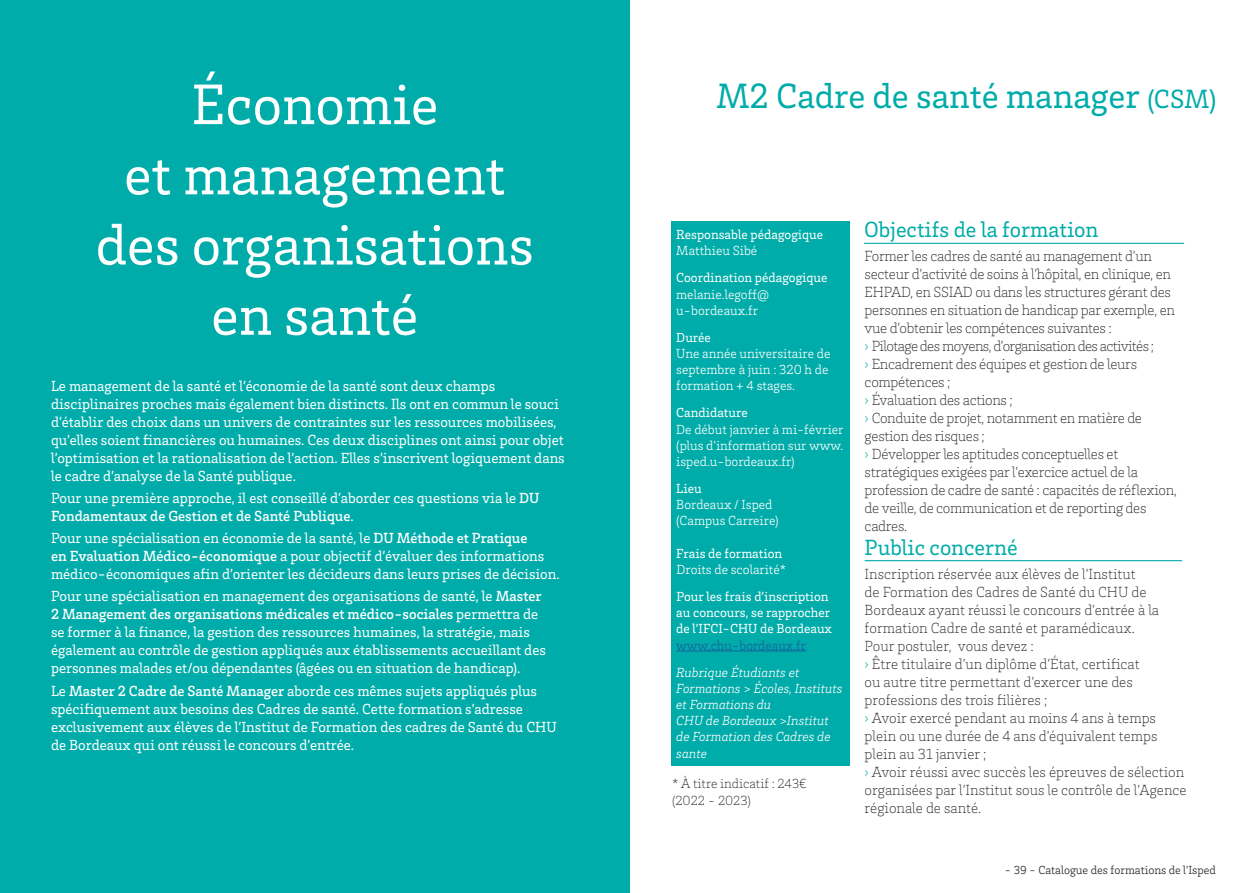
<style>
.page{position:relative;width:1259px;height:893px;background:#fff}
.page>*{position:absolute;margin:0;border:0;box-sizing:border-box;transform-origin:0 0}
.t1{font:58.5px/70.2px "Brix Slab";color:#fff;text-align:center}
.t2{font:36px "Brix Slab";color:#00aca9}
.t3{font:22.5px "Brix Slab";color:#00aca9}
.t4{font:15px/18px "Brix Slab";color:#fff}
.t5{font:200 15px/18px "Brix Slab";letter-spacing:-.02em;color:#231f20}
.t6{font:200 15px/18px "Brix Slab";color:#231f20}
.t7{font:200 15px "Brix Slab";letter-spacing:-.04em;color:#231f20}
.t8{font:300 13.5px/16.2px "Brix Slab";color:#fff}
.t9{font:13.5px/16.2px "Brix Slab";color:#fff}
.t10{font:italic 300 13.5px/16.2px "Brix Slab";color:#fff}
.t11{font:200 13.5px/16.2px "Brix Slab";color:#231f20}
.t12{font:300 13.5px "Brix Slab";color:#175d9e}
.t13{font:300 12px "Brix Slab";color:#231f20}
.s1{font-weight:500}
.s2{font-size:27px}
.s3{color:#00aca9}
</style>
<div class="page">
<div style="left:0;top:0;width:629px;height:893px;background:#00aca9"></div>
<div style="left:671px;top:221px;width:179px;height:544px;background:#00aca9"></div>
<hr style="left:676px;top:651px;width:130px;height:1px;background:#175d9e">
<hr style="left:864px;top:243px;width:320px;height:1px;background:#00aca9">
<hr style="left:864px;top:560px;width:318px;height:1px;background:#00aca9">
<p class="t1" style="left:96px;top:67px;width:440px">Économie<br>et management des organisations en santé</p>
<p class="t4" style="left:51px;top:376px;width:515px">Le management de la santé et l’économie de la santé sont deux champs disciplinaires proches mais également bien distincts. Ils ont en commun le souci d’établir des choix dans un univers de contraintes sur les ressources mobilisées, qu’elles soient financières ou humaines. Ces deux disciplines ont ainsi pour objet l’optimisation et la rationalisation de l’action. Elles s’inscrivent logiquement dans le cadre d’analyse de la Santé publique.</p>
<p class="t4" style="left:51px;top:488px;width:490px">Pour une première approche, il est conseillé d’aborder ces questions via le <span class="s1">DU<br>Fondamentaux de Gestion et de Santé Publique</span>.</p>
<p class="t4" style="left:51px;top:528px;width:510px">Pour une spécialisation en économie de la santé, le <span class="s1">DU Méthode et Pratique<br>en Evaluation Médico-économique</span> a pour objectif d’évaluer des informations médico-économiques afin d’orienter les décideurs dans leurs prises de décision.</p>
<p class="t4" style="left:51px;top:587px;width:496px">Pour une spécialisation en management des organisations de santé, le <span class="s1">Master 2 Management des organisations médicales et médico-sociales</span> permettra de se former à la finance, la gestion des ressources humaines, la stratégie, mais également au contrôle de gestion appliqués aux établissements accueillant des personnes malades et/ou dépendantes (âgées ou en situation de handicap).</p>
<p class="t4" style="left:51px;top:681px;width:507px">Le <span class="s1">Master 2 Cadre de Santé Manager</span> aborde ces mêmes sujets appliqués plus spécifiquement aux besoins des Cadres de santé. Cette formation s’adresse exclusivement aux élèves de l’Institut de Formation des cadres de Santé du CHU de Bordeaux qui ont réussi le concours d’entrée.</p>
<p class="t2" style="left:716px;top:72px;width:501px">M2 Cadre de santé manager <span class="s2">(CSM)</span></p>
<p class="t9" style="left:676px;top:226px;width:148px">Responsable pédagogique</p>
<p class="t8" style="left:676px;top:242px;width:83px">Matthieu Sibé</p>
<p class="t9" style="left:676px;top:269px;width:153px">Coordination pédagogique</p>
<p class="t8" style="left:676px;top:285px;width:94px">melanie.legoff@</p>
<p class="t8" style="left:676px;top:302px;width:83px">u-bordeaux.fr</p>
<p class="t9" style="left:676px;top:329px;width:36px">Durée</p>
<p class="t8" style="left:676px;top:345px;width:156px">Une année universitaire de septembre à juin : 320 h de formation + 4 stages.</p>
<p class="t9" style="left:676px;top:404px;width:73px">Candidature</p>
<p class="t8" style="left:676px;top:420px;width:169px">De début janvier à mi-février</p>
<p class="t8" style="left:676px;top:437px;width:169px">(plus d’information sur www. isped.u-bordeaux.fr)</p>
<p class="t9" style="left:676px;top:480px;width:27px">Lieu</p>
<p class="t8" style="left:676px;top:496px;width:98px">Bordeaux / Isped</p>
<p class="t8" style="left:676px;top:512px;width:104px">(Campus Carreire)</p>
<p class="t9" style="left:676px;top:545px;width:107px">Frais de formation</p>
<p class="t8" style="left:676px;top:561px;width:111px">Droits de scolarité*</p>
<p class="t9" style="left:676px;top:588px;width:157px">Pour les frais d’inscription au concours, se rapprocher de l’IFCI-CHU de Bordeaux</p>
<p class="t12" style="left:676px;top:636px;width:131px">www.chu-bordeaux.fr</p>
<p class="t10" style="left:676px;top:663px;width:168px">Rubrique Étudiants et<br>Formations &gt; Écoles, Instituts et Formations du</p>
<p class="t10" style="left:676px;top:712px;width:156px">CHU de Bordeaux &gt;Institut de Formation des Cadres de sante</p>
<p class="t11" style="left:672px;top:775px;width:136px">* À titre indicatif : 243€ (2022 - 2023)</p>
<p class="t3" style="left:864px;top:215px;width:236px">Objectifs de la formation</p>
<p class="t5" style="left:864px;top:246px;width:312px">Former les cadres de santé au management d’un secteur d’activité de soins à l’hôpital, en clinique, en EHPAD, en SSIAD ou dans les structures gérant des personnes en situation de handicap par exemple, en vue d’obtenir les compétences suivantes :</p>
<p class="t7" style="left:864px;top:336px;width:291px"><span class="s3">›</span> Pilotage des moyens, d’organisation des activités ;</p>
<p class="t5" style="left:864px;top:354px;width:274px"><span class="s3">›</span> Encadrement des équipes et gestion de leurs compétences ;</p>
<p class="t5" style="left:864px;top:390px;width:150px"><span class="s3">›</span> Évaluation des actions ;</p>
<p class="t5" style="left:864px;top:408px;width:279px"><span class="s3">›</span> Conduite de projet, notamment en matière de gestion des risques ;</p>
<p class="t5" style="left:864px;top:444px;width:314px"><span class="s3">›</span> Développer les aptitudes conceptuelles et stratégiques exigées par l’exercice actuel de la profession de cadre de santé : capacités de réflexion, de veille, de communication et de reporting des cadres.</p>
<p class="t3" style="left:864px;top:533px;width:154px">Public concerné</p>
<p class="t6" style="left:864px;top:564px;width:296px">Inscription réservée aux élèves de l’Institut<br>de Formation des Cadres de Santé du CHU de Bordeaux ayant réussi le concours d’entrée à la formation Cadre de santé et paramédicaux.</p>
<p class="t6" style="left:864px;top:636px;width:171px">Pour postuler, vous devez :</p>
<p class="t6" style="left:864px;top:654px;width:277px"><span class="s3">›</span> Être titulaire d’un diplôme d’État, certificat ou autre titre permettant d’exercer une des professions des trois filières ;</p>
<p class="t5" style="left:864px;top:708px;width:294px;text-align:justify"><span class="s3">›</span> Avoir exercé pendant au moins 4 ans à temps plein ou une durée de 4 ans d’équivalent temps plein au 31 janvier ;</p>
<p class="t6" style="left:864px;top:762px;width:323px"><span class="s3">›</span> Avoir réussi avec succès les épreuves de sélection organisées par l’Institut sous le contrôle de l’Agence régionale de santé.</p>
<p class="t13" style="left:1004px;top:863px;width:213px">- 39 - Catalogue des formations de l’Isped</p>
</div>
